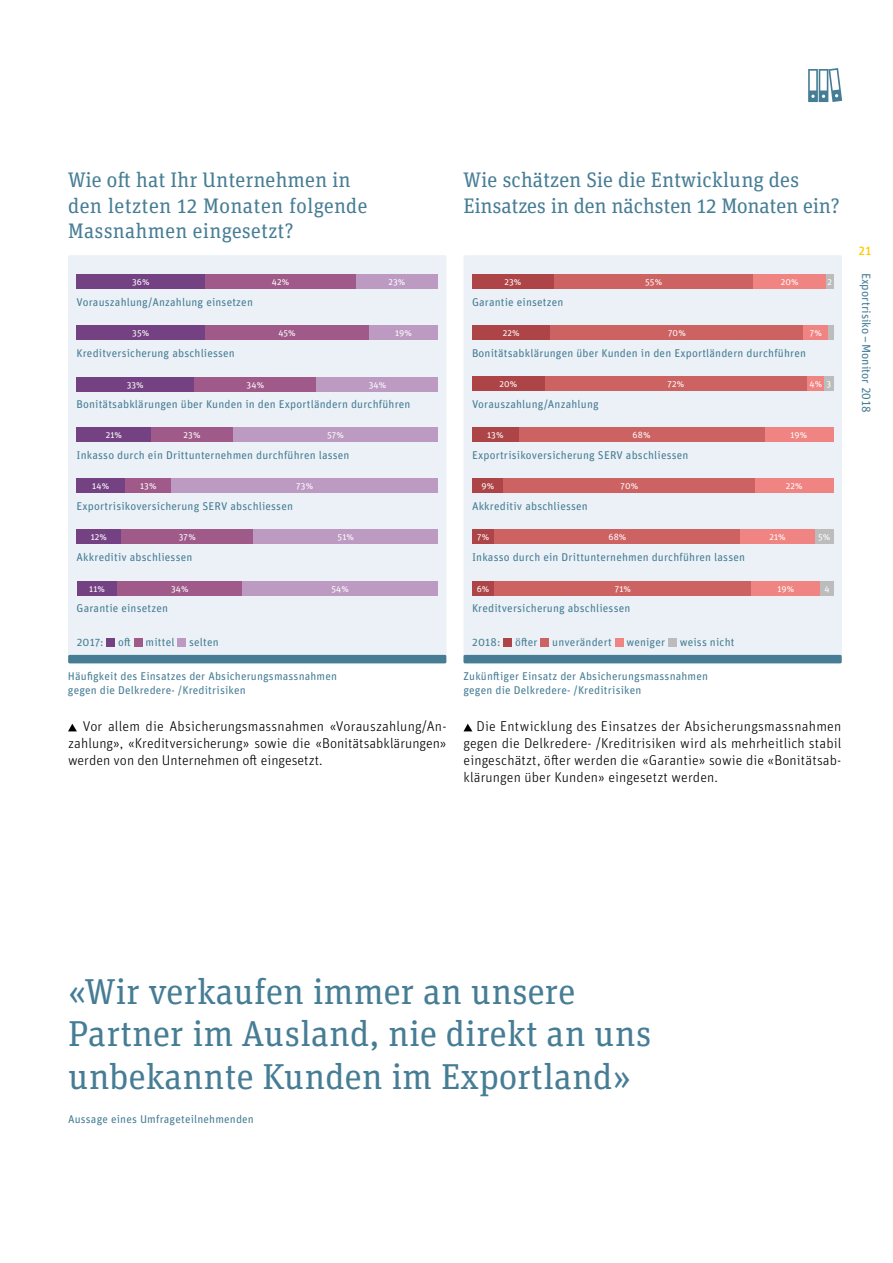
<style>
.page{position:relative;width:893px;height:1263px;background:#fff}
.page>*{position:absolute;margin:0;border:0;box-sizing:border-box;transform-origin:0 0}
.t1{font:36px/42.5px "Unit Slab OT";color:#467d95}
.t2{font:21px/25.5px "Unit Slab OT";color:#467d95}
.t3{font:300 14.25px/17px "Unit Rounded OT";color:#000;text-align:justify}
.t4{font:12px "Unit Rounded OT";color:#467d95}
.t5{font:500 12px "Unit Rounded OT";color:#fc0}
.t6{font:11.25px/13.6px "Unit Rounded OT";letter-spacing:.015em;color:#467d95}
.t7{font:9px "Unit Rounded OT";letter-spacing:.015em;color:#fff}
</style>
<div class="page">
<div style="left:463px;top:255px;width:379px;height:408px;background:#ebf1f6;border-radius:2px"></div>
<div style="left:463px;top:655px;width:379px;height:8px;background:#467d95;border-radius:2px"></div>
<div style="left:68px;top:255px;width:378px;height:408px;background:#ebf1f6;border-radius:2px"></div>
<div style="left:68px;top:655px;width:378px;height:8px;background:#467d95;border-radius:2px"></div>
<svg style="left:68px;top:724px;width:9px;height:7px"></svg>
<svg style="left:463px;top:724px;width:9px;height:7px"></svg>
<svg style="left:808px;top:68px;width:34px;height:34px"></svg>
<div style="left:107px;top:638px;width:8px;height:8px;background:#744283"></div>
<div style="left:134px;top:638px;width:9px;height:8px;background:#9f5a8a"></div>
<div style="left:178px;top:638px;width:8px;height:8px;background:#bd9ac2"></div>
<div style="left:503px;top:638px;width:9px;height:8px;background:#ad4548"></div>
<div style="left:541px;top:638px;width:8px;height:8px;background:#cd6263"></div>
<div style="left:615px;top:638px;width:8px;height:8px;background:#f08482"></div>
<div style="left:668px;top:638px;width:9px;height:8px;background:#bcbcbc"></div>
<div style="left:77px;top:580px;width:41px;height:15px;background:#744283"></div>
<div style="left:118px;top:580px;width:124px;height:15px;background:#9f5a8a"></div>
<div style="left:242px;top:580px;width:196px;height:15px;background:#bd9ac2"></div>
<div style="left:77px;top:529px;width:44px;height:15px;background:#744283"></div>
<div style="left:121px;top:529px;width:133px;height:15px;background:#9f5a8a"></div>
<div style="left:254px;top:529px;width:184px;height:15px;background:#bd9ac2"></div>
<div style="left:77px;top:478px;width:48px;height:15px;background:#744283"></div>
<div style="left:125px;top:478px;width:47px;height:15px;background:#9f5a8a"></div>
<div style="left:172px;top:478px;width:266px;height:15px;background:#bd9ac2"></div>
<div style="left:77px;top:427px;width:74px;height:15px;background:#744283"></div>
<div style="left:151px;top:427px;width:82px;height:15px;background:#9f5a8a"></div>
<div style="left:233px;top:427px;width:205px;height:15px;background:#bd9ac2"></div>
<div style="left:77px;top:377px;width:117px;height:15px;background:#744283"></div>
<div style="left:194px;top:377px;width:123px;height:15px;background:#9f5a8a"></div>
<div style="left:317px;top:377px;width:121px;height:15px;background:#bd9ac2"></div>
<div style="left:77px;top:325px;width:128px;height:15px;background:#744283"></div>
<div style="left:205px;top:325px;width:164px;height:15px;background:#9f5a8a"></div>
<div style="left:369px;top:325px;width:69px;height:15px;background:#bd9ac2"></div>
<div style="left:77px;top:274px;width:128px;height:15px;background:#744283"></div>
<div style="left:205px;top:274px;width:151px;height:15px;background:#9f5a8a"></div>
<div style="left:356px;top:274px;width:82px;height:15px;background:#bd9ac2"></div>
<div style="left:472px;top:478px;width:32px;height:15px;background:#ad4548"></div>
<div style="left:504px;top:478px;width:251px;height:15px;background:#cd6263"></div>
<div style="left:755px;top:478px;width:78px;height:15px;background:#f08482"></div>
<div style="left:472px;top:427px;width:47px;height:15px;background:#ad4548"></div>
<div style="left:519px;top:427px;width:245px;height:15px;background:#cd6263"></div>
<div style="left:764px;top:427px;width:69px;height:15px;background:#f08482"></div>
<div style="left:472px;top:580px;width:22px;height:15px;background:#ad4548"></div>
<div style="left:494px;top:580px;width:257px;height:15px;background:#cd6263"></div>
<div style="left:751px;top:580px;width:69px;height:15px;background:#f08482"></div>
<div style="left:820px;top:580px;width:13px;height:15px;background:#bcbcbc"></div>
<div style="left:472px;top:529px;width:22px;height:15px;background:#ad4548"></div>
<div style="left:494px;top:529px;width:246px;height:15px;background:#cd6263"></div>
<div style="left:740px;top:529px;width:75px;height:15px;background:#f08482"></div>
<div style="left:815px;top:529px;width:18px;height:15px;background:#bcbcbc"></div>
<div style="left:472px;top:376px;width:73px;height:15px;background:#ad4548"></div>
<div style="left:545px;top:376px;width:262px;height:15px;background:#cd6263"></div>
<div style="left:807px;top:376px;width:17px;height:15px;background:#f08482"></div>
<div style="left:824px;top:376px;width:9px;height:15px;background:#bcbcbc"></div>
<div style="left:472px;top:325px;width:78px;height:15px;background:#ad4548"></div>
<div style="left:550px;top:325px;width:254px;height:15px;background:#cd6263"></div>
<div style="left:804px;top:325px;width:24px;height:15px;background:#f08482"></div>
<div style="left:828px;top:325px;width:5px;height:15px;background:#bcbcbc"></div>
<div style="left:472px;top:274px;width:82px;height:15px;background:#ad4548"></div>
<div style="left:554px;top:274px;width:199px;height:15px;background:#cd6263"></div>
<div style="left:753px;top:274px;width:73px;height:15px;background:#f08482"></div>
<div style="left:826px;top:274px;width:7px;height:15px;background:#bcbcbc"></div>
<h2 class="t2" style="left:68px;top:167px;width:301px">Wie oft hat Ihr Unternehmen in den letzten 12 Monaten folgende<br>Massnahmen eingesetzt?</h2>
<p class="t7" style="left:132px;top:277px;width:19px">36%</p>
<p class="t7" style="left:272px;top:277px;width:19px">42%</p>
<p class="t7" style="left:388px;top:277px;width:18px">23%</p>
<h2 class="t2" style="left:463px;top:167px;width:378px">Wie schätzen Sie die Entwicklung des<br>Einsatzes in den nächsten 12 Monaten ein?</h2>
<p class="t7" style="left:504px;top:277px;width:18px">23%</p>
<p class="t7" style="left:645px;top:277px;width:19px">55%</p>
<p class="t7" style="left:781px;top:277px;width:19px">20%</p>
<p class="t7" style="left:827px;top:277px;width:6px">2</p>
<p class="t6" style="left:77px;top:295px;width:178px">Vorauszahlung/Anzahlung einsetzen</p>
<p class="t6" style="left:472px;top:295px;width:93px">Garantie einsetzen</p>
<p class="t7" style="left:132px;top:328px;width:19px">35%</p>
<p class="t7" style="left:278px;top:328px;width:19px">45%</p>
<p class="t7" style="left:395px;top:328px;width:18px">19%</p>
<p class="t7" style="left:503px;top:328px;width:18px">22%</p>
<p class="t7" style="left:668px;top:328px;width:19px">70%</p>
<p class="t7" style="left:810px;top:328px;width:14px">7%</p>
<p class="t6" style="left:77px;top:346px;width:160px">Kreditversicherung abschliessen</p>
<p class="t6" style="left:472px;top:346px;width:335px">Bonitätsabklärungen über Kunden in den Exportländern durchführen</p>
<p class="t7" style="left:127px;top:379px;width:19px">33%</p>
<p class="t7" style="left:247px;top:379px;width:19px">34%</p>
<p class="t7" style="left:369px;top:379px;width:19px">34%</p>
<p class="t7" style="left:499px;top:379px;width:19px">20%</p>
<p class="t7" style="left:668px;top:379px;width:18px">72%</p>
<p class="t7" style="left:809px;top:379px;width:23px">4% 3</p>
<p class="t6" style="left:77px;top:397px;width:335px">Bonitätsabklärungen über Kunden in den Exportländern durchführen</p>
<p class="t6" style="left:472px;top:397px;width:128px">Vorauszahlung/Anzahlung</p>
<p class="t7" style="left:106px;top:430px;width:18px">21%</p>
<p class="t7" style="left:184px;top:430px;width:18px">23%</p>
<p class="t7" style="left:327px;top:430px;width:19px">57%</p>
<p class="t7" style="left:487px;top:430px;width:18px">13%</p>
<p class="t7" style="left:633px;top:430px;width:19px">68%</p>
<p class="t7" style="left:790px;top:430px;width:18px">19%</p>
<p class="t6" style="left:77px;top:448px;width:274px">Inkasso durch ein Drittunternehmen durchführen lassen</p>
<p class="t6" style="left:472px;top:448px;width:218px">Exportrisikoversicherung SERV abschliessen</p>
<p class="t7" style="left:92px;top:481px;width:19px">14%</p>
<p class="t7" style="left:140px;top:481px;width:18px">13%</p>
<p class="t7" style="left:296px;top:481px;width:18px">73%</p>
<p class="t7" style="left:481px;top:481px;width:14px">9%</p>
<p class="t7" style="left:621px;top:481px;width:19px">70%</p>
<p class="t7" style="left:786px;top:481px;width:18px">22%</p>
<p class="t6" style="left:77px;top:499px;width:218px">Exportrisikoversicherung SERV abschliessen</p>
<p class="t6" style="left:472px;top:499px;width:117px">Akkreditiv abschliessen</p>
<p class="t7" style="left:91px;top:532px;width:18px">12%</p>
<p class="t7" style="left:179px;top:532px;width:18px">37%</p>
<p class="t7" style="left:338px;top:532px;width:18px">51%</p>
<p class="t7" style="left:477px;top:532px;width:14px">7%</p>
<p class="t7" style="left:608px;top:532px;width:19px">68%</p>
<p class="t7" style="left:769px;top:532px;width:18px">21%</p>
<p class="t7" style="left:818px;top:532px;width:14px">5%</p>
<p class="t6" style="left:77px;top:550px;width:117px">Akkreditiv abschliessen</p>
<p class="t6" style="left:472px;top:550px;width:274px">Inkasso durch ein Drittunternehmen durchführen lassen</p>
<p class="t7" style="left:89px;top:583px;width:17px">11%</p>
<p class="t7" style="left:171px;top:583px;width:19px">34%</p>
<p class="t7" style="left:331px;top:583px;width:19px">54%</p>
<p class="t7" style="left:477px;top:583px;width:14px">6%</p>
<p class="t7" style="left:615px;top:583px;width:18px">71%</p>
<p class="t7" style="left:777px;top:583px;width:18px">19%</p>
<p class="t7" style="left:824px;top:583px;width:7px">4</p>
<p class="t6" style="left:77px;top:601px;width:93px">Garantie einsetzen</p>
<p class="t6" style="left:472px;top:601px;width:160px">Kreditversicherung abschliessen</p>
<p class="t6" style="left:77px;top:635px;width:28px">2017:</p>
<p class="t6" style="left:118px;top:635px;width:10px">oft</p>
<p class="t6" style="left:146px;top:635px;width:30px">mittel</p>
<p class="t6" style="left:189px;top:635px;width:31px">selten</p>
<p class="t6" style="left:472px;top:635px;width:30px">2018:</p>
<p class="t6" style="left:515px;top:635px;width:24px">öfter</p>
<p class="t6" style="left:552px;top:635px;width:61px">unverändert</p>
<p class="t6" style="left:626px;top:635px;width:40px">weniger</p>
<p class="t6" style="left:680px;top:635px;width:56px">weiss nicht</p>
<p class="t6" style="left:68px;top:669px;width:271px">Häufigkeit des Einsatzes der Absicherungsmassnahmen gegen die Delkredere- /Kreditrisiken</p>
<p class="t6" style="left:463px;top:669px;width:246px">Zukünftiger Einsatz der Absicherungsmassnahmen gegen die Delkredere- /Kreditrisiken</p>
<p class="t3" style="left:68px;top:718px;width:380px;text-indent:15px">Vor allem die Absicherungsmassnahmen «Vorauszahlung/An&shy;zahlung», «Kreditversicherung» sowie die «Bonitätsabklärungen» werden von den Unternehmen oft eingesetzt.</p>
<p class="t3" style="left:463px;top:718px;width:379px;text-indent:13px">Die Entwicklung des Einsatzes der Absicherungsmassnahmen gegen die Delkredere- /Kreditrisiken wird als mehrheitlich stabil eingeschätzt, öfter werden die «Garantie» sowie die «Bonitätsab&shy;klärungen über Kunden» eingesetzt werden.</p>
<p class="t5" style="left:859px;top:243px;width:15px">21</p>
<p class="t4" style="left:874px;top:273px;width:142px;rotate:90deg">Exportrisiko–Monitor 2018</p>
<h1 class="t1" style="left:68px;top:970px;width:585px">«Wir verkaufen immer an unsere<br>Partner im Ausland, nie direkt an uns unbekannte Kunden im Exportland»</h1>
<p class="t6" style="left:68px;top:1112px;width:187px">Aussage eines Umfrageteilnehmenden</p>
</div>
